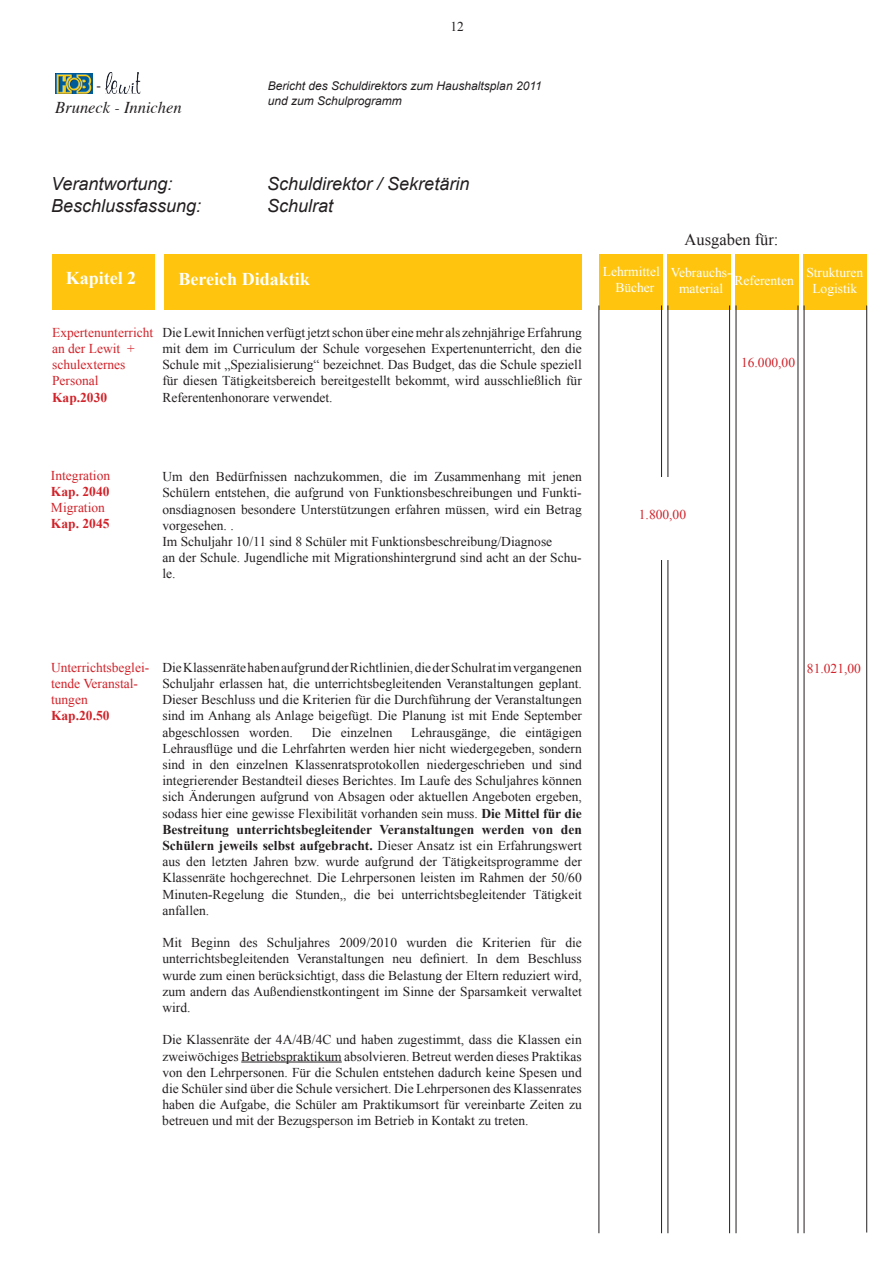
<style>
.page{position:relative;width:893px;height:1263px;background:#fff}
.page>*{position:absolute;margin:0;border:0;box-sizing:border-box;transform-origin:0 0}
.t1{font:italic 18px "Arial";color:#231f20}
.t2{font:700 18px "Times New Roman";color:#fff}
.t3{font:italic 16.5px "Times";color:#231f20}
.t4{font:16.5px "Times New Roman";color:#231f20}
.t5{font:13.5px/16.2px "Times New Roman";color:#231f20;text-align:justify}
.t6{font:13.5px/16.2px "Times New Roman";color:#d1232a}
.t7{font:13.5px/16.2px "Times New Roman";color:#fff;text-align:center}
.t8{font:700 13.5px "Times New Roman";color:#d1232a}
.t9{font:italic 12px/14.4px "Arial";color:#231f20}
.s1{font-weight:700}
</style>
<div class="page">
<div style="left:164px;top:255px;width:418px;height:55px;background:#fec40e"></div>
<div style="left:599px;top:255px;width:64px;height:55px;background:#fec40e"></div>
<div style="left:667px;top:255px;width:64px;height:55px;background:#fec40e"></div>
<div style="left:735px;top:255px;width:63px;height:55px;background:#fec40e"></div>
<div style="left:803px;top:255px;width:64px;height:55px;background:#fec40e"></div>
<hr style="left:661px;top:305px;width:1px;height:928px;background:#231f20">
<hr style="left:667px;top:305px;width:1px;height:928px;background:#231f20">
<hr style="left:729px;top:305px;width:1px;height:928px;background:#231f20">
<hr style="left:736px;top:305px;width:1px;height:928px;background:#231f20">
<hr style="left:798px;top:305px;width:1px;height:928px;background:#231f20">
<hr style="left:804px;top:305px;width:1px;height:928px;background:#231f20">
<hr style="left:598px;top:305px;width:1px;height:928px;background:#231f20">
<hr style="left:866px;top:305px;width:1px;height:927px;background:#231f20">
<div style="left:52px;top:255px;width:102px;height:55px;background:#fec40e"></div>
<img style="left:56px;top:73px;width:36px;height:21px">
<img style="left:105px;top:73px;width:35px;height:21px">
<div style="left:611px;top:477px;width:103px;height:82px;background:#fff"></div>
<hr style="left:241px;top:1062px;width:101px;height:1px;background:#231f20">
<p class="t5" style="left:450px;top:18px;width:15px">12</p>
<p class="t5" style="left:97px;top:77px;width:6px">-</p>
<p class="t9" style="left:268px;top:79px;width:275px">Bericht des Schuldirektors zum Haushaltsplan 2011 und zum Schulprogramm</p>
<p class="t3" style="left:55px;top:93px;width:128px">Bruneck - Innichen</p>
<h1 class="t1" style="left:51px;top:174px;width:123px">Verantwortung:</h1>
<h1 class="t1" style="left:267px;top:174px;width:204px">Schuldirektor / Sekretärin</h1>
<h1 class="t1" style="left:51px;top:195px;width:152px">Beschlussfassung:</h1>
<h1 class="t1" style="left:267px;top:195px;width:68px">Schulrat</h1>
<h1 class="t2" style="left:66px;top:268px;width:72px">Kapitel 2</h1>
<h1 class="t2" style="left:179px;top:269px;width:133px">Bereich Didaktik</h1>
<p class="t6" style="left:52px;top:324px;width:103px">Expertenunterricht an der Lewit + schulexternes<br>Personal</p>
<p class="t8" style="left:52px;top:389px;width:57px">Kap.2030</p>
<p class="t5" style="left:162px;top:324px;width:421px">DieLewitInnichen verfügtjetztschon über einemehr als zehnjährigeErfahrung mit dem im Curriculum der Schule vorgesehen Expertenunterricht, den die Schule mit „Spezialisierung“ bezeichnet. Das Budget, das die Schule speziell für diesen Tätigkeitsbereich bereitgestellt bekommt, wird ausschließlich für Referentenhonorare verwendet.</p>
<p class="t4" style="left:685px;top:230px;width:95px">Ausgaben für:</p>
<p class="t7" style="left:603px;top:263px;width:58px">Lehrmittel<br>Bücher</p>
<p class="t7" style="left:671px;top:264px;width:62px">Vebrauchs&shy;material</p>
<p class="t7" style="left:735px;top:272px;width:61px">Referenten</p>
<p class="t7" style="left:806px;top:264px;width:58px">Strukturen<br>Logistik</p>
<p class="t6" style="left:741px;top:354px;width:55px">16.000,00</p>
<p class="t6" style="left:51px;top:467px;width:61px">Integration</p>
<p class="t8" style="left:51px;top:483px;width:60px">Kap. 2040</p>
<p class="t6" style="left:51px;top:499px;width:56px">Migration</p>
<p class="t8" style="left:51px;top:516px;width:60px">Kap. 2045</p>
<p class="t5" style="left:162px;top:468px;width:421px;text-align:left">Um den Bedürfnissen nachzukommen, die im Zusammenhang mit jenen Schülern entstehen, die aufgrund von Funktionsbeschreibungen und Funkti&shy;onsdiagnosen besondere Unterstützungen erfahren müssen, wird ein Betrag vorgesehen. .<br>Im Schuljahr 10/11 sind 8 Schüler mit Funktionsbeschreibung/Diagnose<br>an der Schule. Jugendliche mit Migrationshintergrund sind acht an der Schu&shy;le.</p>
<p class="t6" style="left:639px;top:506px;width:49px">1.800,00</p>
<p class="t6" style="left:51px;top:659px;width:100px">Unterrichtsbeglei&shy;tende Veranstal&shy;tungen</p>
<p class="t8" style="left:51px;top:708px;width:60px">Kap.20.50</p>
<p class="t5" style="left:162px;top:659px;width:421px">DieKlassenrätehabenaufgrundderRichtlinien,diederSchulratimvergangenen Schuljahr erlassen hat, die unterrichtsbegleitenden Veranstaltungen geplant.<br>Dieser Beschluss und die Kriterien für die Durchführung der Veranstaltungen sind im Anhang als Anlage beigefügt. Die Planung ist mit Ende September abgeschlossen worden.</p>
<p class="t5" style="left:162px;top:724px;width:421px;text-indent:249px">Lehrausgänge, die eintägigen Lehrausflüge und die Lehrfahrten werden hier nicht wiedergegeben, sondern sind in den einzelnen Klassenratsprotokollen niedergeschrieben und sind integrierender Bestandteil dieses Berichtes. Im Laufe des Schuljahres können sich Änderungen aufgrund von Absagen oder aktuellen Angeboten ergeben, sodass hier eine gewisse Flexibilität vorhanden sein muss. <span class="s1">Die Mittel für die Bestreitung unterrichtsbegleitender Veranstaltungen werden von den Schülern jeweils selbst aufgebracht.</span> Dieser Ansatz ist ein Erfahrungswert aus den letzten Jahren bzw. wurde aufgrund der Tätigkeitsprogramme der Klassenräte hochgerechnet. Die Lehrpersonen leisten im Rahmen der 50/60<br>Minuten-Regelung die Stunden,, die bei unterrichtsbegleitender Tätigkeit anfallen.</p>
<p class="t5" style="left:162px;top:934px;width:421px">Mit Beginn des Schuljahres 2009/2010 wurden die Kriterien für die unterrichtsbegleitenden Veranstaltungen neu definiert. In dem Beschluss wurde zum einen berücksichtigt, dass die Belastung der Eltern reduziert wird, zum andern das Außendienstkontingent im Sinne der Sparsamkeit verwaltet wird.</p>
<p class="t5" style="left:162px;top:1031px;width:421px">Die Klassenräte der 4A/4B/4C und haben zugestimmt, dass die Klassen ein zweiwöchiges Betriebspraktikum absolvieren. Betreut werden dieses Praktikas von den Lehrpersonen. Für die Schulen entstehen dadurch keine Spesen und die Schüler sind über die Schule versichert. Die Lehrpersonen des Klassenrates haben die Aufgabe, die Schüler am Praktikumsort für vereinbarte Zeiten zu betreuen und mit der Bezugsperson im Betrieb in Kontakt zu treten.</p>
<p class="t5" style="left:312px;top:724px;width:82px">Die einzelnen</p>
<p class="t6" style="left:807px;top:660px;width:55px">81.021,00</p>
</div>
